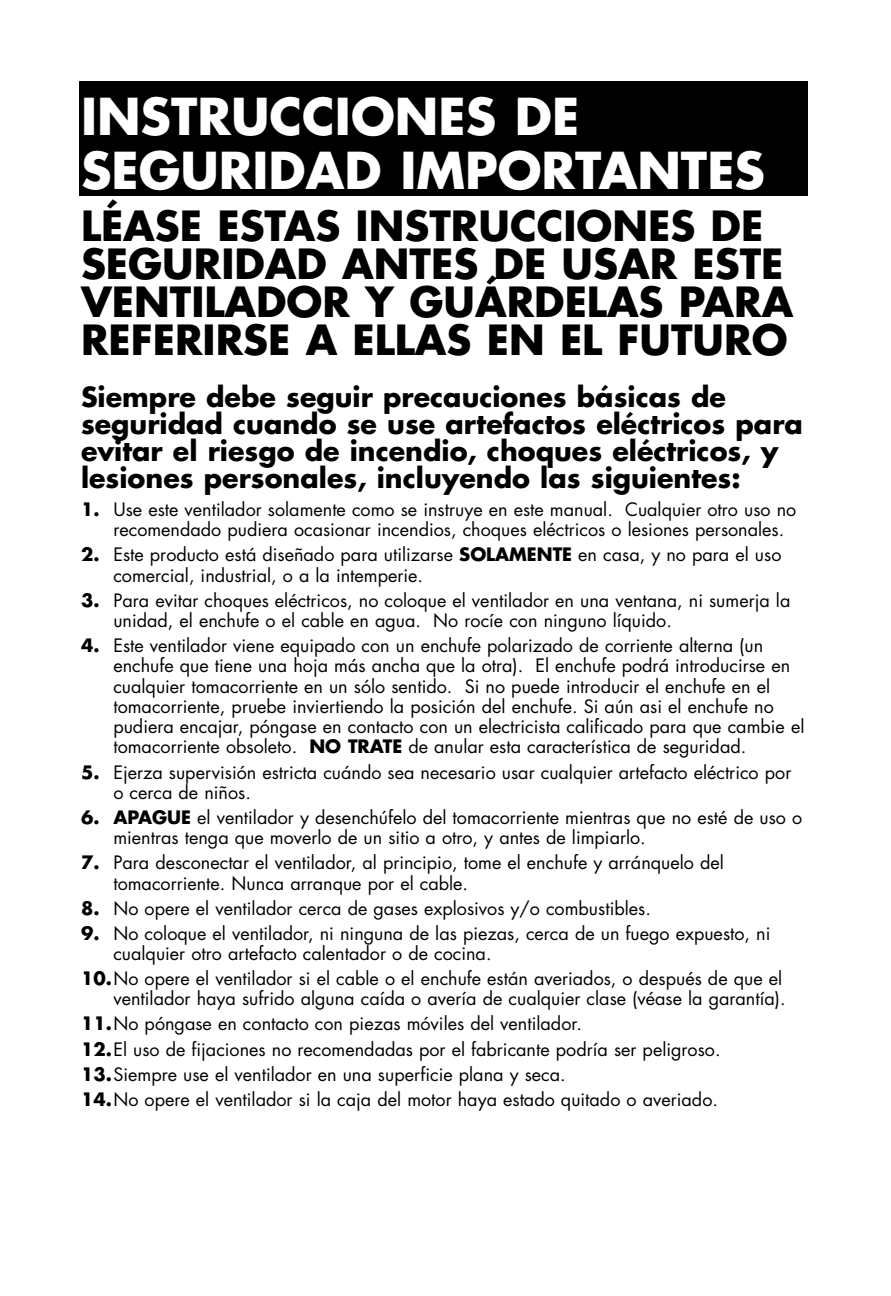
<style>
.page{position:relative;width:891px;height:1296px;background:#fff}
.page>*{position:absolute;margin:0;border:0;box-sizing:border-box;transform-origin:0 0}
.t1{font:700 49.5px/54px "Futura";color:#fff}
.t2{font:700 40.5px/38.2px "Futura";color:#000}
.t3{font:700 27px/27px "Futura";color:#000}
.t4{font:18px/20.2px "Futura";color:#000}
.s1{font-weight:700}
</style>
<div class="page">
<div style="left:79px;top:81px;width:729px;height:115px;background:#000"></div>
<h1 class="t1" style="left:81px;top:93px;width:686px">INSTRUCCIONES DE<br>SEGURIDAD IMPORTANTES</h1>
<h2 class="t2" style="left:81px;top:210px;width:714px">LÉASE ESTAS INSTRUCCIONES DE<br>SEGURIDAD ANTES DE USAR ESTE<br>VENTILADOR Y GUÁRDELAS PARA<br>REFERIRSE A ELLAS EN EL FUTURO</h2>
<h3 class="t3" style="left:81px;top:386px;width:723px">Siempre debe seguir precauciones básicas de seguridad cuando se use artefactos eléctricos para evitar el riesgo de incendio, choques eléctricos, y lesiones personales, incluyendo las siguientes:</h3>
<p class="t4" style="left:113px;top:501px;width:684px;text-indent:-32px"><span class="s1">1.</span> Use este ventilador solamente como se instruye en este manual. Cualquier otro uso no recomendado pudiera ocasionar incendios, choques eléctricos o lesiones personales.</p>
<p class="t4" style="left:113px;top:546px;width:670px;text-indent:-32px"><span class="s1">2.</span> Este producto está diseñado para utilizarse <span class="s1">SOLAMENTE</span> en casa, y no para el uso comercial, industrial, o a la intemperie.</p>
<p class="t4" style="left:113px;top:592px;width:678px;text-indent:-32px"><span class="s1">3.</span> Para evitar choques eléctricos, no coloque el ventilador en una ventana, ni sumerja la unidad, el enchufe o el cable en agua. No rocíe con ninguno líquido.</p>
<p class="t4" style="left:113px;top:637px;width:693px;text-indent:-32px"><span class="s1">4.</span> Este ventilador viene equipado con un enchufe polarizado de corriente alterna (un enchufe que tiene una hoja más ancha que la otra). El enchufe podrá introducirse en cualquier tomacorriente en un sólo sentido. Si no puede introducir el enchufe en el tomacorriente, pruebe inviertiendo la posición del enchufe. Si aún asi el enchufe no pudiera encajar, póngase en contacto con un electricista calificado para que cambie el tomacorriente obsoleto. <span class="s1">NO TRATE</span> de anular esta característica de seguridad.</p>
<p class="t4" style="left:113px;top:763px;width:679px;text-indent:-32px"><span class="s1">5.</span> Ejerza supervisión estricta cuándo sea necesario usar cualquier artefacto eléctrico por o cerca de niños.</p>
<p class="t4" style="left:113px;top:809px;width:690px;text-indent:-32px"><span class="s1">6. APAGUE</span> el ventilador y desenchúfelo del tomacorriente mientras que no esté de uso o mientras tenga que moverlo de un sitio a otro, y antes de limpiarlo.</p>
<p class="t4" style="left:113px;top:854px;width:612px;text-indent:-32px"><span class="s1">7.</span> Para desconectar el ventilador, al principio, tome el enchufe y arránquelo del tomacorriente. Nunca arranque por el cable.</p>
<p class="t4" style="left:81px;top:899px;width:571px"><span class="s1">8.</span> No opere el ventilador cerca de gases explosivos y/o combustibles.</p>
<p class="t4" style="left:113px;top:925px;width:659px;text-indent:-32px"><span class="s1">9.</span> No coloque el ventilador, ni ninguna de las piezas, cerca de un fuego expuesto, ni cualquier otro artefacto calentador o de cocina.</p>
<p class="t4" style="left:81px;top:970px;width:706px;text-align:right"><span class="s1">10.</span>No opere el ventilador si el cable o el enchufe están averiados, o después de que el ventilador haya sufrido alguna caída o avería de cualquier clase (véase la garantía).</p>
<p class="t4" style="left:81px;top:1013px;width:641px;line-height:25.2px"><span class="s1">11.</span>No póngase en contacto con piezas móviles del ventilador.<br><span class="s1">12.</span>El uso de fijaciones no recomendadas por el fabricante podría ser peligroso.<br><span class="s1">13.</span>Siempre use el ventilador en una superficie plana y seca.<br><span class="s1">14.</span>No opere el ventilador si la caja del motor haya estado quitado o averiado.</p>
</div>
